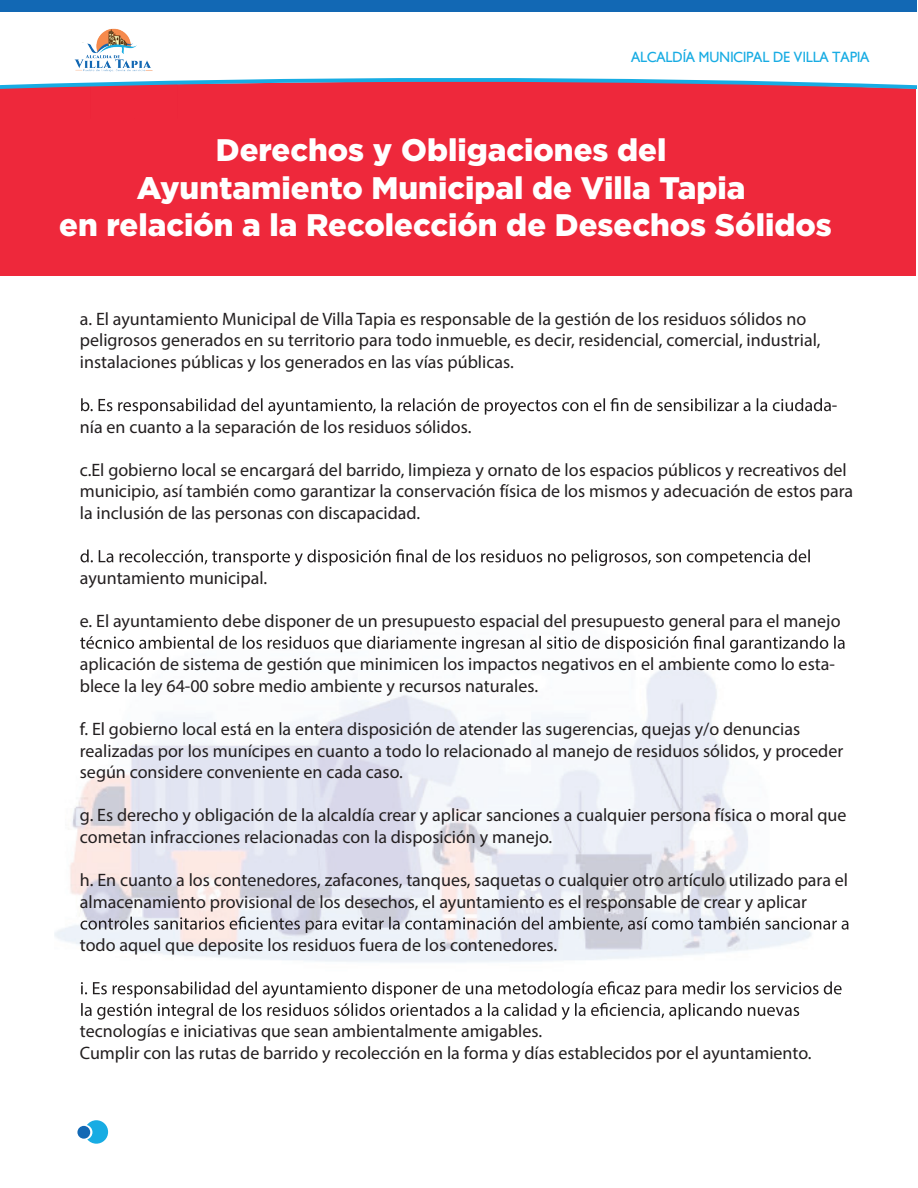
<style>
.page{position:relative;width:918px;height:1188px;background:#fff}
.page>*{position:absolute;margin:0;border:0;box-sizing:border-box;transform-origin:0 0}
.t1{font:900 31.2px/37.3px "Gotham";color:#fff;text-align:center}
.t2{font:18px/21.6px "Myriad Pro";color:#231f20}
.t3{font:14.25px "Gibson";color:#18ace3}
</style>
<div class="page">
<img style="left:54px;top:566px;width:782px;height:397px">
<div style="left:0;top:8px;width:916px;height:268px;background:#ee283b"></div>
<div style="left:0;top:11px;width:916px;height:65px;background:#fff"></div>
<svg style="left:87px;top:1120px;width:21px;height:24px"></svg>
<div style="left:77px;top:1126px;width:13px;height:13px;background:#1268b4;border-radius:50%"></div>
<img style="left:47px;top:11px;width:44px;height:31px">
<img style="left:134px;top:11px;width:43px;height:31px">
<div style="left:0;top:0;width:916px;height:11px;background:#1268b4"></div>
<svg style="left:0;top:76px;width:916px;height:13px"></svg>
<svg style="left:81px;top:398px;width:750px;height:17px"></svg>
<svg style="left:80px;top:549px;width:730px;height:17px"></svg>
<svg style="left:80px;top:636px;width:765px;height:16px"></svg>
<svg style="left:81px;top:916px;width:768px;height:17px"></svg>
<svg style="left:81px;top:981px;width:761px;height:39px"></svg>
<img style="left:69px;top:19px;width:93px;height:62px">
<p class="t3" style="left:631px;top:48px;width:240px">ALCALDÍA MUNICIPAL DE VILLA TAPIA</p>
<h1 class="t1" style="left:59px;top:131px;width:774px">Derechos y Obligaciones del<br>Ayuntamiento Municipal de Villa Tapia<br>en relación a la Recolección de Desechos Sólidos</h1>
<p class="t2" style="left:80px;top:308px;width:742px">a. El ayuntamiento Municipal de Villa Tapia es responsable de la gestión de los residuos sólidos no peligrosos generados en su territorio para todo inmueble, es decir, residencial, comercial, industrial, instalaciones públicas y los generados en las vías públicas.</p>
<p class="t2" style="left:832px;top:394px;width:7px">-</p>
<p class="t2" style="left:80px;top:416px;width:393px">nía en cuanto a la separación de los residuos sólidos.</p>
<p class="t2" style="left:80px;top:459px;width:775px">c.El gobierno local se encargará del barrido, limpieza y ornato de los espacios públicos y recreativos del municipio, así también como garantizar la conservación física de los mismos y adecuación de estos para la inclusión de las personas con discapacidad.</p>
<p class="t2" style="left:80px;top:567px;width:189px">ayuntamiento municipal.</p>
<p class="t2" style="left:80px;top:610px;width:762px">e. El ayuntamiento debe disponer de un presupuesto espacial del presupuesto general para el manejo</p>
<p class="t2" style="left:80px;top:653px;width:757px">aplicación de sistema de gestión que minimicen los impactos negativos en el ambiente como lo esta&shy;blece la ley 64-00 sobre medio ambiente y recursos naturales.</p>
<p class="t2" style="left:80px;top:718px;width:765px">f. El gobierno local está en la entera disposición de atender las sugerencias, quejas y/o denuncias realizadas por los munícipes en cuanto a todo lo relacionado al manejo de residuos sólidos, y proceder según considere conveniente en cada caso.</p>
<p class="t2" style="left:80px;top:804px;width:768px">g. Es derecho y obligación de la alcaldía crear y aplicar sanciones a cualquier persona física o moral que cometan infracciones relacionadas con la disposición y manejo.</p>
<p class="t2" style="left:80px;top:869px;width:770px">h. En cuanto a los contenedores, zafacones, tanques, saquetas o cualquier otro artículo utilizado para el almacenamiento provisional de los desechos, el ayuntamiento es el responsable de crear y aplicar</p>
<p class="t2" style="left:80px;top:934px;width:479px">todo aquel que deposite los residuos fuera de los contenedores.</p>
<p class="t2" style="left:80px;top:1020px;width:733px">tecnologías e iniciativas que sean ambientalmente amigables.<br>Cumplir con las rutas de barrido y recolección en la forma y días establecidos por el ayuntamiento.</p>
</div>
